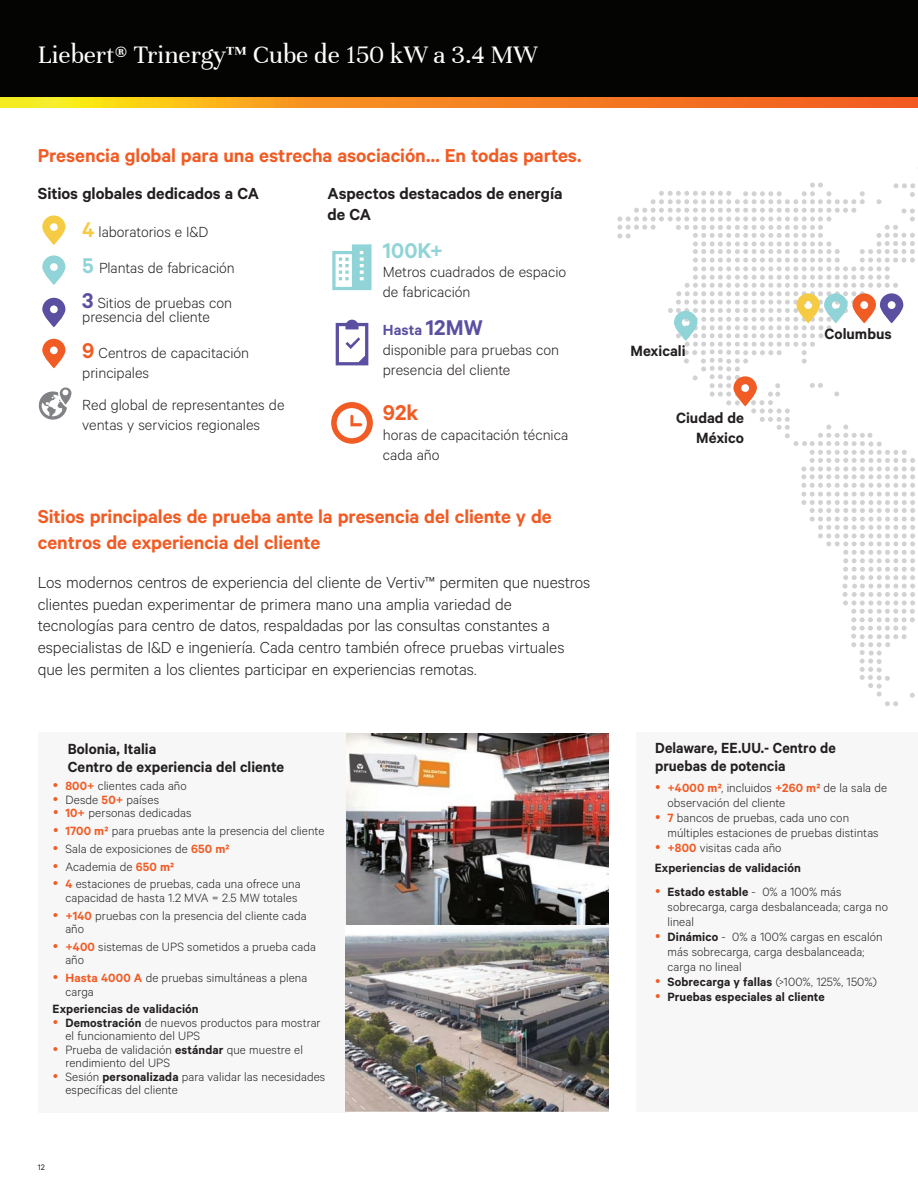
<style>
.page{position:relative;width:918px;height:1188px;background:#fff}
.page>*{position:absolute;margin:0;border:0;box-sizing:border-box;transform-origin:0 0}
.t1{font:27px "Unna";color:#fff}
.t2{font:600 24px "Calibre";color:#90d4d8}
.t3{font:600 24px "Calibre";color:#f15b24}
.t4{font:600 21px/25.2px "Calibre";letter-spacing:-.005em;color:#f15b24}
.t5{font:300 18px/21.6px "Calibre";letter-spacing:-.005em;color:#231f20}
.t6{font:600 18px/21.6px "Calibre";color:#231f20}
.t7{font:600 16.65px/20.1px "Calibre";color:#231f20;text-align:right}
.t8{font:300 16.5px/19.8px "Calibre";color:#231f20}
.t9{font:600 16.5px/18px "Calibre";color:#231f20}
.t10{font:600 16.5px/18px "Calibre";color:#231f20;scale:.96 1}
.t11{font:300 13.5px/15px "Calibre";letter-spacing:.005em;color:#231f20}
.t12{font:600 13.5px/24px "Calibre";letter-spacing:.01em;color:#231f20}
.t13{font:9px "Calibre";color:#231f20}
.s1{font-weight:600;font-size:24px;color:#f6cb44}
.s2{font-weight:600;font-size:24px;color:#90d4d8}
.s3{font-weight:600;font-size:24px;color:#5a4fa1}
.s4{font-weight:600;font-size:24px;color:#f15b24}
.s5{font-weight:600;color:#5a4fa1}
.s6{font-weight:600;color:#f15b24}
.s7{font-weight:600}
.s8{font-weight:300}
</style>
<div class="page">
<div style="left:0;top:0;width:918px;height:108px;background:#040503"></div>
<svg style="left:0;top:98px;width:918px;height:10px;background:#f5921f"></svg>
<div style="left:636px;top:732px;width:282px;height:380px;background:#f7f7f8"></div>
<div style="left:38px;top:732px;width:310px;height:380px;background:#f7f7f8"></div>
<svg style="left:332px;top:244px;width:40px;height:46px"></svg>
<svg style="left:336px;top:320px;width:32px;height:45px"></svg>
<svg style="left:331px;top:402px;width:42px;height:42px"></svg>
<svg style="left:42px;top:215px;width:23px;height:30px"></svg>
<svg style="left:42px;top:255px;width:23px;height:30px"></svg>
<svg style="left:42px;top:298px;width:23px;height:29px"></svg>
<svg style="left:42px;top:339px;width:23px;height:29px"></svg>
<svg style="left:39px;top:387px;width:32px;height:33px"></svg>
<svg style="left:617px;top:183px;width:298px;height:523px"></svg>
<img style="left:346px;top:733px;width:263px;height:379px">
<img style="left:348px;top:926px;width:261px;height:1px">
<h1 class="t1" style="left:38px;top:39px;width:501px">Liebert® Trinergy™ Cube de 150 kW a 3.4 MW</h1>
<h3 class="t4" style="left:38px;top:142px;width:545px">Presencia global para una estrecha asociación... En todas partes.</h3>
<h3 class="t6" style="left:38px;top:182px;width:223px">Sitios globales dedicados a CA</h3>
<p class="t8" style="left:82px;top:214px;width:154px;line-height:35.5px"><span class="s1">4</span> laboratorios e I&amp;D<br><span class="s2">5</span> Plantas de fabricación<br><span class="s3">3</span> Sitios de pruebas con</p>
<p class="t8" style="left:82px;top:299px;width:168px;line-height:35.5px">presencia del cliente<br><span class="s4">9</span> Centros de capacitación</p>
<p class="t8" style="left:82px;top:355px;width:204px;line-height:32.5px">principales<br>Red global de representantes de</p>
<p class="t8" style="left:82px;top:414px;width:179px">ventas y servicios regionales</p>
<h3 class="t6" style="left:328px;top:182px;width:236px">Aspectos destacados de energía de CA</h3>
<h2 class="t2" style="left:383px;top:236px;width:62px">100K+</h2>
<p class="t8" style="left:383px;top:262px;width:185px">Metros cuadrados de espacio de fabricación</p>
<p class="t8" style="left:383px;top:320px;width:178px"><span class="s5">Hasta</span> <span class="s3">12MW<br></span>disponible para pruebas con presencia del cliente</p>
<h2 class="t3" style="left:383px;top:398px;width:37px">92k</h2>
<p class="t8" style="left:383px;top:424px;width:187px">horas de capacitación técnica cada año</p>
<h3 class="t4" style="left:38px;top:504px;width:515px">Sitios principales de prueba ante la presencia del cliente y de centros de experiencia del cliente</h3>
<p class="t5" style="left:38px;top:571px;width:554px">Los modernos centros de experiencia del cliente de Vertiv™ permiten que nuestros clientes puedan experimentar de primera mano una amplia variedad de tecnologías para centro de datos, respaldadas por las consultas constantes a especialistas de I&amp;D e ingeniería. Cada centro también ofrece pruebas virtuales que les permiten a los clientes participar en experiencias remotas.</p>
<p class="t9" style="left:68px;top:739px;width:218px">Bolonia, Italia<br>Centro de experiencia del cliente</p>
<p class="t11" style="left:65px;top:779px;width:128px;line-height:13.5px"><span class="s6">800+</span> clientes cada año<br>Desde <span class="s6">50+</span> países<br><span class="s6">10+</span> personas dedicadas</p>
<p class="t11" style="left:65px;top:822px;width:261px;line-height:17.7px"><span class="s6">1700 m²</span> para pruebas ante la presencia del cliente Sala de exposiciones de <span class="s6">650 m²<br></span>Academia de <span class="s6">650 m²<br>4</span> estaciones de pruebas, cada una ofrece una</p>
<p class="t11" style="left:65px;top:888px;width:243px;line-height:17.7px">capacidad de hasta 1.2 MVA = 2.5 MW totales <span class="s6">+140</span> pruebas con la presencia del cliente cada</p>
<p class="t11" style="left:65px;top:920px;width:252px;line-height:17.7px">año<br><span class="s6">+400</span> sistemas de UPS sometidos a prueba cada</p>
<p class="t11" style="left:65px;top:951px;width:243px;line-height:17.7px">año<br><span class="s6">Hasta 4000 A</span> de pruebas simultáneas a plena</p>
<p class="t11" style="left:65px;top:983px;width:30px">carga</p>
<p class="t11" style="left:65px;top:1002px;width:261px;line-height:13.5px;text-indent:-13px"><span class="s7">Experiencias de validación<br>Demostración</span> de nuevos productos para mostrar el funcionamiento del UPS<br>Prueba de validación <span class="s7">estándar</span> que muestre el rendimiento del UPS<br>Sesión <span class="s7">personalizada</span> para validar las necesidades específicas del cliente</p>
<p class="t13" style="left:38px;top:1162px;width:9px">12</p>
<p class="t7" style="left:630px;top:340px;width:57px">Mexicali</p>
<p class="t7" style="left:676px;top:407px;width:70px">Ciudad de<br>México</p>
<p class="t7" style="left:824px;top:323px;width:69px">Columbus</p>
<p class="t10" style="left:655px;top:739px;width:190px">Delaware, EE.UU.- Centro de pruebas de potencia</p>
<p class="t11" style="left:668px;top:780px;width:221px"><span class="s6">+4000 m²</span>, incluidos <span class="s6">+260 m²</span> de la sala de observación del cliente<br><span class="s6">7</span> bancos de pruebas, cada uno con múltiples estaciones de pruebas distintas <span class="s6">+800</span> visitas cada año</p>
<p class="t12" style="left:668px;top:856px;width:175px;text-indent:-13px">Experiencias de validación<br>Estado estable <span class="s8">- 0% a 100% más</span></p>
<p class="t11" style="left:668px;top:899px;width:222px">sobrecarga, carga desbalanceada; carga no lineal<br><span class="s7">Dinámico</span> - 0% a 100% cargas en escalón más sobrecarga, carga desbalanceada; carga no lineal<br><span class="s7">Sobrecarga y fallas</span> (&gt;100%, 125%, 150%)<br><span class="s7">Pruebas especiales al cliente</span></p>
</div>
